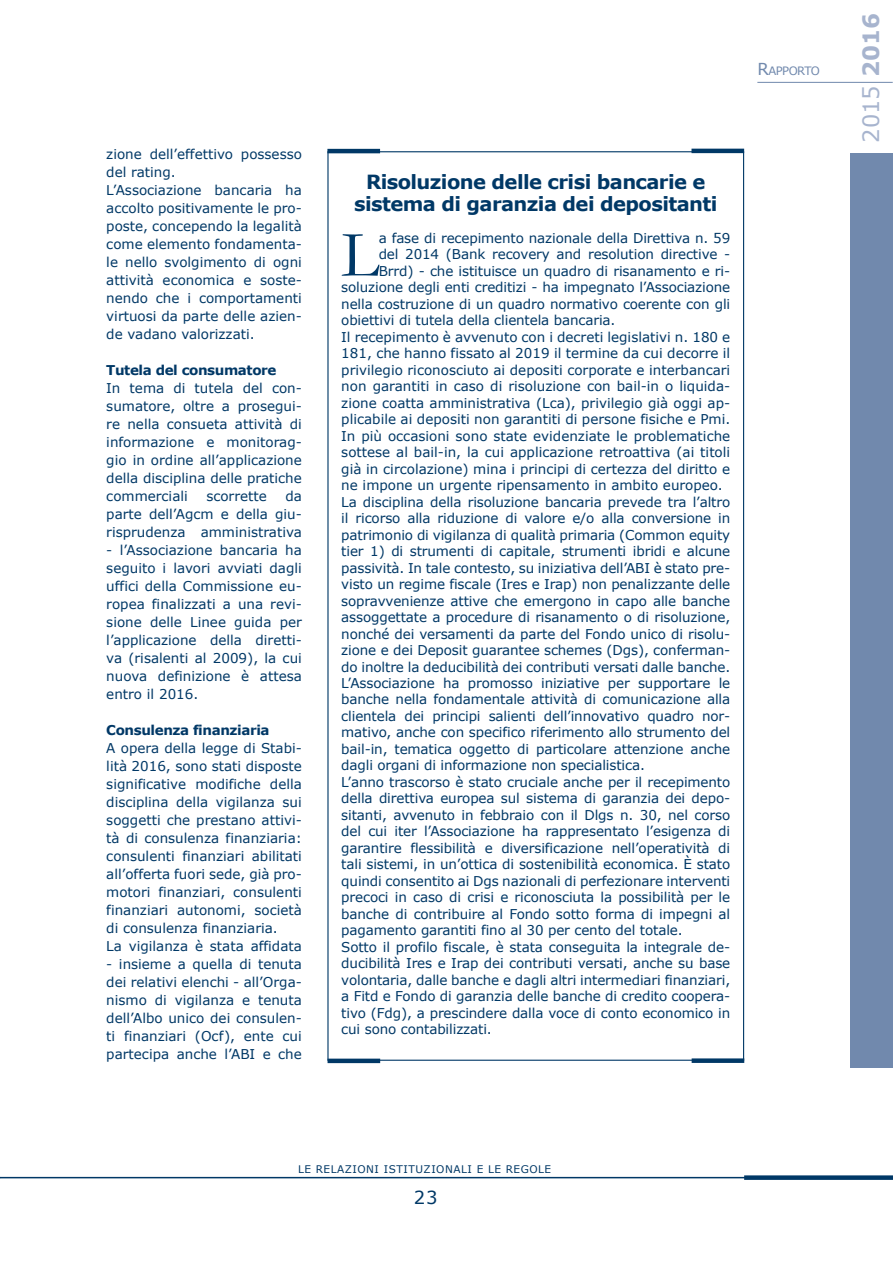
<style>
.page{position:relative;width:893px;height:1263px;background:#fff}
.page>*{position:absolute;margin:0;border:0;box-sizing:border-box;transform-origin:0 0}
.t1{font:66.45px "Garamond";color:#003866}
.t2{font:22.5px "Verdana";color:#a7b4ce}
.t3{font:700 19.5px/22.5px "Verdana";letter-spacing:-.03em;color:#003866;text-align:center}
.t4{font:18px "Verdana";color:#003866}
.t5{font:13.5px/18px "Verdana";letter-spacing:-.01em;color:#003866;text-align:justify}
.t6{font:700 13.5px "Verdana";letter-spacing:-.03em;color:#003866}
.t7{font:11.55px "Verdana";letter-spacing:-.045em;color:#7189ad}
.t8{font:10.5px "Verdana";letter-spacing:.05em;color:#003866}
.s1{font-size:16.5px}
.s2{font-weight:700}
</style>
<div class="page">
<hr style="left:0;top:1177px;width:893px;height:1px;background:#003866">
<div style="left:744px;top:1175px;width:149px;height:5px;background:#003866"></div>
<div style="left:850px;top:153px;width:43px;height:914px;background:#7189ad"></div>
<hr style="left:757px;top:82px;width:136px;height:1px;background:#7189ad">
<div style="left:692px;top:1058px;width:52px;height:5px;background:#003866"></div>
<div style="left:328px;top:1058px;width:52px;height:5px;background:#003866"></div>
<hr style="left:691px;top:149px;width:53px;height:4px;background:#003866">
<hr style="left:327px;top:149px;width:53px;height:4px;background:#003866">
<p class="t5" style="left:106px;top:145px;width:197px;text-align:left">zione dell’effettivo possesso del rating.<br>L’Associazione bancaria ha accolto positivamente le pro&shy;poste, concependo la legalità come elemento fondamenta&shy;le nello svolgimento di ogni attività economica e soste&shy;nendo che i comportamenti virtuosi da parte delle azien&shy;de vadano valorizzati.</p>
<p class="t6" style="left:106px;top:361px;width:172px">Tutela del consumatore</p>
<p class="t5" style="left:106px;top:379px;width:197px">In tema di tutela del con&shy;sumatore, oltre a prosegui&shy;re nella consueta attività di informazione e monitorag&shy;gio in ordine all’applicazione della disciplina delle pratiche commerciali</p>
<p class="t5" style="left:106px;top:487px;width:197px;text-indent:179px">da parte dell’Agcm e della giu&shy;risprudenza amministrativa</p>
<p class="t5" style="left:106px;top:541px;width:197px">- l’Associazione bancaria ha seguito i lavori avviati dagli uffici della Commissione eu&shy;ropea finalizzati a una revi&shy;sione delle Linee guida per l’applicazione della diretti&shy;va (risalenti al 2009), la cui nuova definizione è attesa entro il 2016.</p>
<p class="t6" style="left:106px;top:721px;width:165px">Consulenza finanziaria</p>
<p class="t5" style="left:106px;top:739px;width:197px;text-align:left">A opera della legge di Stabi&shy;lità 2016, sono stati disposte significative modifiche della disciplina della vigilanza sui soggetti che prestano attivi&shy;tà di consulenza finanziaria: consulenti finanziari abilitati all’offerta fuori sede, già pro&shy;motori finanziari, consulenti finanziari autonomi, società di consulenza finanziaria.<br>La vigilanza è stata affidata</p>
<p class="t5" style="left:106px;top:955px;width:197px">- insieme a quella di tenuta dei relativi elenchi - all’Orga&shy;nismo di vigilanza e tenuta dell’Albo unico dei consulen&shy;ti finanziari (Ocf), ente cui partecipa anche l’ABI e che</p>
<p class="t5" style="left:206px;top:487px;width:62px">scorrette</p>
<p class="t7" style="left:757px;top:64px;width:64px"><span class="s1">R</span>APPORTO</p>
<h3 class="t3" style="left:354px;top:170px;width:365px">Risoluzione delle crisi bancarie e sistema di garanzia dei depositanti</h3>
<h1 class="t1" style="left:341px;top:210px;width:40px">L</h1>
<p class="t5" style="left:379px;top:229px;width:353px">a fase di recepimento nazionale della Direttiva n. 59</p>
<p class="t5" style="left:379px;top:245px;width:353px">del 2014 (Bank recovery and resolution directive -</p>
<p class="t5" style="left:379px;top:262px;width:353px">Brrd) - che istituisce un quadro di risanamento e ri-</p>
<p class="t5" style="left:341px;top:278px;width:390px">soluzione degli enti creditizi - ha impegnato l’Associazione</p>
<p class="t5" style="left:341px;top:295px;width:390px">nella costruzione di un quadro normativo coerente con gli</p>
<p class="t5" style="left:341px;top:311px;width:276px">obiettivi di tutela della clientela bancaria.</p>
<p class="t5" style="left:341px;top:328px;width:390px">Il recepimento è avvenuto con i decreti legislativi n. 180 e</p>
<p class="t5" style="left:341px;top:344px;width:390px">181, che hanno fissato al 2019 il termine da cui decorre il</p>
<p class="t5" style="left:341px;top:361px;width:390px">privilegio riconosciuto ai depositi corporate e interbancari</p>
<p class="t5" style="left:341px;top:377px;width:390px">non garantiti in caso di risoluzione con bail-in o liquida-</p>
<p class="t5" style="left:341px;top:394px;width:390px">zione coatta amministrativa (Lca), privilegio già oggi ap-</p>
<p class="t5" style="left:341px;top:410px;width:390px">plicabile ai depositi non garantiti di persone fisiche e Pmi.</p>
<p class="t5" style="left:341px;top:427px;width:390px">In più occasioni sono state evidenziate le problematiche</p>
<p class="t5" style="left:341px;top:443px;width:390px">sottese al bail-in, la cui applicazione retroattiva (ai titoli</p>
<p class="t5" style="left:341px;top:460px;width:390px">già in circolazione) mina i principi di certezza del diritto e</p>
<p class="t5" style="left:341px;top:476px;width:383px">ne impone un urgente ripensamento in ambito europeo.</p>
<p class="t5" style="left:341px;top:493px;width:390px">La disciplina della risoluzione bancaria prevede tra l’altro</p>
<p class="t5" style="left:341px;top:509px;width:390px">il ricorso alla riduzione di valore e/o alla conversione in</p>
<p class="t5" style="left:341px;top:526px;width:390px">patrimonio di vigilanza di qualità primaria (Common equity</p>
<p class="t5" style="left:341px;top:542px;width:390px">tier 1) di strumenti di capitale, strumenti ibridi e alcune</p>
<p class="t5" style="left:341px;top:559px;width:390px">passività. In tale contesto, su iniziativa dell’ABI è stato pre-</p>
<p class="t5" style="left:341px;top:575px;width:390px">visto un regime fiscale (Ires e Irap) non penalizzante delle</p>
<p class="t5" style="left:341px;top:592px;width:390px">sopravvenienze attive che emergono in capo alle banche</p>
<p class="t5" style="left:341px;top:608px;width:390px">assoggettate a procedure di risanamento o di risoluzione,</p>
<p class="t5" style="left:341px;top:625px;width:390px">nonché dei versamenti da parte del Fondo unico di risolu-</p>
<p class="t5" style="left:341px;top:641px;width:390px">zione e dei Deposit guarantee schemes (Dgs), conferman-</p>
<p class="t5" style="left:341px;top:658px;width:390px">do inoltre la deducibilità dei contributi versati dalle banche.</p>
<p class="t5" style="left:341px;top:674px;width:390px">L’Associazione ha promosso iniziative per supportare le</p>
<p class="t5" style="left:341px;top:691px;width:390px">banche nella fondamentale attività di comunicazione alla</p>
<p class="t5" style="left:341px;top:707px;width:390px">clientela dei principi salienti dell’innovativo quadro nor-</p>
<p class="t5" style="left:341px;top:724px;width:390px">mativo, anche con specifico riferimento allo strumento del</p>
<p class="t5" style="left:341px;top:740px;width:390px">bail-in, tematica oggetto di particolare attenzione anche</p>
<p class="t5" style="left:341px;top:757px;width:305px">dagli organi di informazione non specialistica.</p>
<p class="t5" style="left:341px;top:773px;width:390px">L’anno trascorso è stato cruciale anche per il recepimento</p>
<p class="t5" style="left:341px;top:790px;width:390px">della direttiva europea sul sistema di garanzia dei depo-</p>
<p class="t5" style="left:341px;top:806px;width:390px">sitanti, avvenuto in febbraio con il Dlgs n. 30, nel corso</p>
<p class="t5" style="left:341px;top:823px;width:390px">del cui iter l’Associazione ha rappresentato l’esigenza di</p>
<p class="t5" style="left:341px;top:839px;width:390px">garantire flessibilità e diversificazione nell’operatività di</p>
<p class="t5" style="left:341px;top:856px;width:390px">tali sistemi, in un’ottica di sostenibilità economica. È stato</p>
<p class="t5" style="left:341px;top:872px;width:390px">quindi consentito ai Dgs nazionali di perfezionare interventi</p>
<p class="t5" style="left:341px;top:889px;width:390px">precoci in caso di crisi e riconosciuta la possibilità per le</p>
<p class="t5" style="left:341px;top:905px;width:390px">banche di contribuire al Fondo sotto forma di impegni al</p>
<p class="t5" style="left:341px;top:922px;width:343px">pagamento garantiti fino al 30 per cento del totale.</p>
<p class="t5" style="left:341px;top:938px;width:390px">Sotto il profilo fiscale, è stata conseguita la integrale de-</p>
<p class="t5" style="left:341px;top:955px;width:390px">ducibilità Ires e Irap dei contributi versati, anche su base</p>
<p class="t5" style="left:341px;top:971px;width:390px">volontaria, dalle banche e dagli altri intermediari finanziari,</p>
<p class="t5" style="left:341px;top:988px;width:390px">a Fitd e Fondo di garanzia delle banche di credito coopera-</p>
<p class="t5" style="left:341px;top:1004px;width:390px">tivo (Fdg), a prescindere dalla voce di conto economico in</p>
<p class="t5" style="left:341px;top:1021px;width:152px">cui sono contabilizzati.</p>
<p class="t8" style="left:298px;top:1163px;width:255px">LE RELAZIONI ISTITUZIONALI E LE REGOLE</p>
<h3 class="t4" style="left:414px;top:1186px;width:25px">23</h3>
<h2 class="t2" style="left:857px;top:143px;width:131px;rotate:-90deg">2015 <span class="s2">2016</span></h2>
</div>
